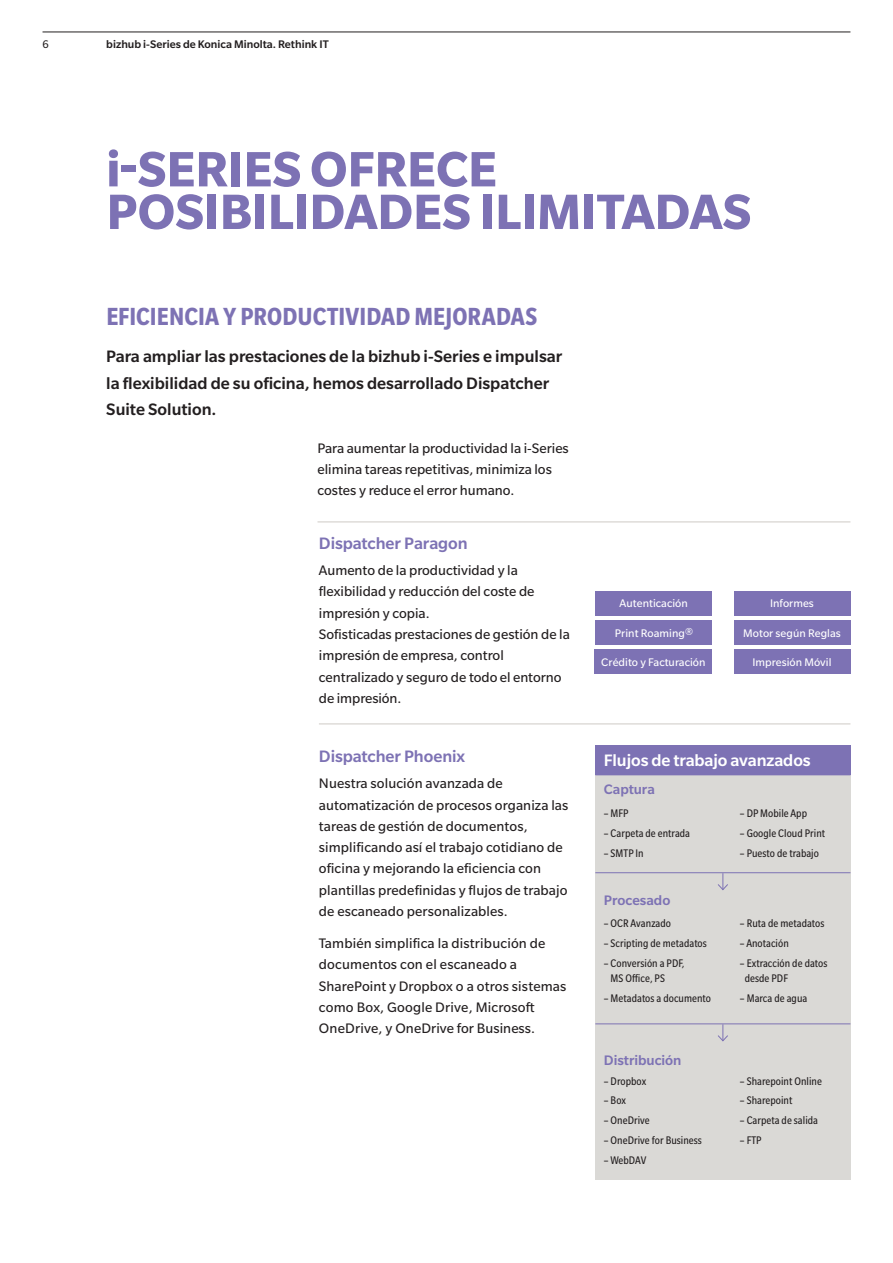
<style>
.page{position:relative;width:893px;height:1263px;background:#fff}
.page>*{position:absolute;margin:0;border:0;box-sizing:border-box;transform-origin:0 0}
.Brochure_Head_Bold_3{font:700 54px/42.6px "Slate Pro";color:#7d72b4}
.Brochure_Introhead_B{font:700 condensed 27px "Slate Pro";letter-spacing:.005em;color:#7d72b4}
.Brochure_Intro_Med_1{font:500 18px/26.7px "Slate Pro";color:#231f20}
.Brochure_Copyhead_Me{font:500 18px "Slate Pro";letter-spacing:-.005em;color:#7d72b4}
.Brochure_Graphic_Hea{font:500 18px "Slate Pro";letter-spacing:-.005em;color:#fff}
.Brochure_Copy_Reg_10{font:15px/21.3px "Slate Pro";letter-spacing:.005em;color:#231f20}
.Brochure_Graphic_Sub{font:500 15px "Slate Pro";letter-spacing:-.005em;color:#7d72b4}
.Brochure_Graphic_Lis{font:condensed 12px/15px "Slate Pro";letter-spacing:.005em;color:#231f20}
.Brochure_Graphic_cen{font:12px "Slate Pro";letter-spacing:.005em;color:#fff}
.t1{font:500 12px "Slate Pro";color:#231f20}
.t2{font:12px "Slate Pro";color:#231f20}
</style>
<div class="page">
<div style="left:595px;top:746px;width:255px;height:433px;background:#dad9d6"></div>
<div style="left:595px;top:591px;width:117px;height:24px;background:#7d72b4"></div>
<div style="left:733px;top:620px;width:117px;height:25px;background:#7d72b4"></div>
<div style="left:595px;top:650px;width:117px;height:24px;background:#7d72b4"></div>
<div style="left:733px;top:650px;width:117px;height:24px;background:#7d72b4"></div>
<div style="left:595px;top:620px;width:117px;height:25px;background:#7d72b4"></div>
<div style="left:733px;top:591px;width:117px;height:24px;background:#7d72b4"></div>
<hr style="left:319px;top:723px;width:531px;height:1px;background:#cecac5">
<hr style="left:317px;top:521px;width:533px;height:1px;background:#cecac5">
<svg style="left:717px;top:873px;width:12px;height:18px"></svg>
<svg style="left:717px;top:1024px;width:12px;height:18px"></svg>
<hr style="left:595px;top:872px;width:255px;height:1px;background:#7d72b4">
<hr style="left:595px;top:1023px;width:255px;height:1px;background:#7d72b4">
<div style="left:595px;top:746px;width:255px;height:29px;background:#7d72b4"></div>
<hr style="left:43px;top:32px;width:807px;height:1px;background:#231f20">
<p class="t2" style="left:43px;top:38px;width:8px">6</p>
<p class="t1" style="left:106px;top:38px;width:224px">bizhub i-Series de Konica Minolta. Rethink IT</p>
<p class="Brochure_Head_Bold_3" style="left:106px;top:147px;width:647px">i-SERIES OFRECE<br>POSIBILIDADES ILIMITADAS</p>
<p class="Brochure_Introhead_B" style="left:106px;top:302px;width:432px">EFICIENCIA Y PRODUCTIVIDAD MEJORADAS</p>
<p class="Brochure_Intro_Med_1" style="left:106px;top:343px;width:458px">Para ampliar las prestaciones de la bizhub i-Series e impulsar la flexibilidad de su oficina, hemos desarrollado Dispatcher<br>Suite Solution.</p>
<p class="Brochure_Copy_Reg_10" style="left:317px;top:437px;width:253px">Para aumentar la productividad la i-Series elimina tareas repetitivas, minimiza los costes y reduce el error humano.</p>
<p class="Brochure_Copyhead_Me" style="left:319px;top:533px;width:150px">Dispatcher Paragon</p>
<p class="Brochure_Copy_Reg_10" style="left:319px;top:560px;width:252px">Aumento de la productividad y la flexibilidad y reducción del coste de impresión y copia.<br>Sofisticadas prestaciones de gestión de la impresión de empresa, control centralizado y seguro de todo el entorno de impresión.</p>
<p class="Brochure_Copyhead_Me" style="left:319px;top:746px;width:148px">Dispatcher Phoenix</p>
<p class="Brochure_Copy_Reg_10" style="left:319px;top:773px;width:251px">Nuestra solución avanzada de automatización de procesos organiza las tareas de gestión de documentos, simplificando así el trabajo cotidiano de oficina y mejorando la eficiencia con plantillas predefinidas y flujos de trabajo de escaneado personalizables.</p>
<p class="Brochure_Copy_Reg_10" style="left:319px;top:932px;width:249px">También simplifica la distribución de documentos con el escaneado a SharePoint y Dropbox o a otros sistemas como Box, Google Drive, Microsoft OneDrive, y OneDrive for Business.</p>
<p class="Brochure_Graphic_cen" style="left:620px;top:597px;width:70px">Autenticación</p>
<p class="Brochure_Graphic_cen" style="left:615px;top:626px;width:80px">Print Roaming®</p>
<p class="Brochure_Graphic_cen" style="left:770px;top:597px;width:45px">Informes</p>
<p class="Brochure_Graphic_cen" style="left:743px;top:626px;width:99px">Motor según Reglas</p>
<p class="Brochure_Graphic_cen" style="left:601px;top:656px;width:106px">Crédito y Facturación</p>
<p class="Brochure_Graphic_cen" style="left:752px;top:656px;width:80px">Impresión Móvil</p>
<p class="Brochure_Graphic_Hea" style="left:604px;top:750px;width:208px">Flujos de trabajo avanzados</p>
<p class="Brochure_Graphic_Sub" style="left:604px;top:781px;width:53px">Captura</p>
<p class="Brochure_Graphic_Lis" style="left:604px;top:806px;width:26px">– MFP</p>
<p class="Brochure_Graphic_Lis" style="left:604px;top:826px;width:88px">– Carpeta de entrada</p>
<p class="Brochure_Graphic_Lis" style="left:604px;top:846px;width:41px">– SMTP In</p>
<p class="Brochure_Graphic_Sub" style="left:604px;top:892px;width:68px">Procesado</p>
<p class="Brochure_Graphic_Lis" style="left:604px;top:915px;width:69px">– OCR Avanzado</p>
<p class="Brochure_Graphic_Lis" style="left:604px;top:935px;width:104px">– Scripting de metadatos</p>
<p class="Brochure_Graphic_Lis" style="left:611px;top:955px;width:75px;text-indent:-7px">– Conversión a PDF,<br>MS Office, PS</p>
<p class="Brochure_Graphic_Lis" style="left:604px;top:990px;width:109px">– Metadatos a documento</p>
<p class="Brochure_Graphic_Sub" style="left:604px;top:1052px;width:79px">Distribución</p>
<p class="Brochure_Graphic_Lis" style="left:604px;top:1073px;width:44px">– Dropbox</p>
<p class="Brochure_Graphic_Lis" style="left:604px;top:1093px;width:24px">– Box</p>
<p class="Brochure_Graphic_Lis" style="left:604px;top:1113px;width:47px">– OneDrive</p>
<p class="Brochure_Graphic_Lis" style="left:604px;top:1133px;width:99px">– OneDrive for Business</p>
<p class="Brochure_Graphic_Lis" style="left:604px;top:1153px;width:44px">– WebDAV</p>
<p class="Brochure_Graphic_Lis" style="left:740px;top:806px;width:69px">– DP Mobile App</p>
<p class="Brochure_Graphic_Lis" style="left:740px;top:826px;width:87px">– Google Cloud Print</p>
<p class="Brochure_Graphic_Lis" style="left:740px;top:846px;width:81px">– Puesto de trabajo</p>
<p class="Brochure_Graphic_Lis" style="left:740px;top:915px;width:86px">– Ruta de metadatos</p>
<p class="Brochure_Graphic_Lis" style="left:740px;top:935px;width:50px">– Anotación</p>
<p class="Brochure_Graphic_Lis" style="left:745px;top:955px;width:84px;text-indent:-5px">– Extracción de datos desde PDF</p>
<p class="Brochure_Graphic_Lis" style="left:740px;top:990px;width:69px">– Marca de agua</p>
<p class="Brochure_Graphic_Lis" style="left:740px;top:1073px;width:84px">– Sharepoint Online</p>
<p class="Brochure_Graphic_Lis" style="left:740px;top:1093px;width:54px">– Sharepoint</p>
<p class="Brochure_Graphic_Lis" style="left:740px;top:1113px;width:80px">– Carpeta de salida</p>
<p class="Brochure_Graphic_Lis" style="left:740px;top:1133px;width:23px">– FTP</p>
</div>
